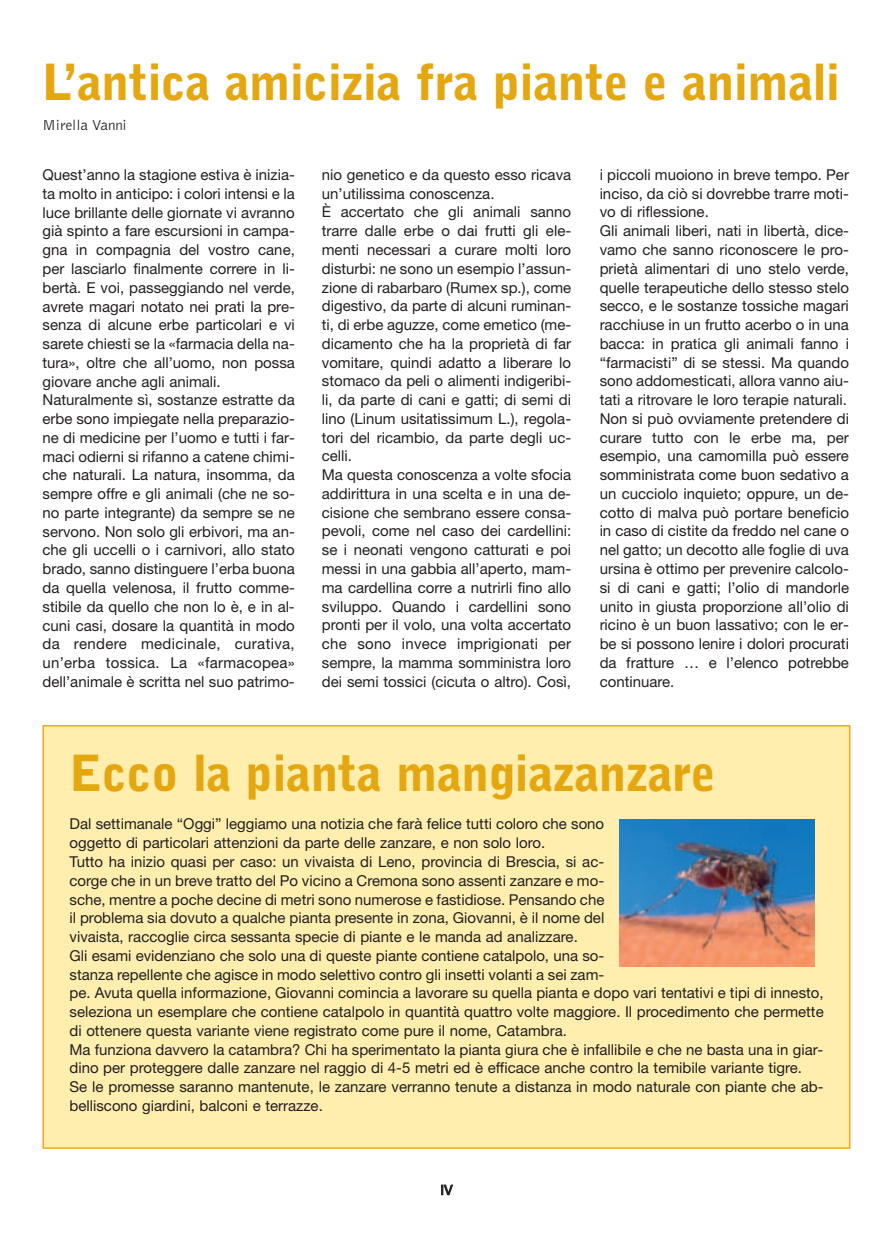
<style>
.page{position:relative;width:893px;height:1234px;background:#fff}
.page>*{position:absolute;margin:0;border:0;box-sizing:border-box;transform-origin:0 0}
.t1{font:900 49.5px "Bell Gothic";letter-spacing:-.005em;color:#e5a710}
.t2{font:15px/18.8px "Helvetica Neue";color:#231f20}
.t3{font:300 15px "Bell Gothic";color:#231f20}
.t4{font:13.5px "Helvetica Neue";color:#231f20}
</style>
<div class="page">
<div style="left:43px;top:725px;width:807px;height:422px;background:#ffeeae"></div>
<div style="left:43px;top:724px;width:807px;height:424px;border:2px solid #f9a51b"></div>
<img style="left:619px;top:819px;width:195px;height:147px">
<h1 class="t1" style="left:43px;top:64px;width:799px">L’antica amicizia fra piante e animali</h1>
<p class="t3" style="left:43px;top:120px;width:86px">Mirella Vanni</p>
<p class="t2" style="left:43px;top:167px;width:254px">Quest’anno la stagione estiva è inizia&shy;ta molto in anticipo: i colori intensi e la luce brillante delle giornate vi avranno già spinto a fare escursioni in campa&shy;gna in compagnia del vostro cane, per lasciarlo finalmente correre in li&shy;bertà. E voi, passeggiando nel verde, avrete magari notato nei prati la pre&shy;senza di alcune erbe particolari e vi sarete chiesti se la «farmacia della na&shy;tura», oltre che all’uomo, non possa giovare anche agli animali.<br>Naturalmente sì, sostanze estratte da erbe sono impiegate nella preparazio&shy;ne di medicine per l’uomo e tutti i far&shy;maci odierni si rifanno a catene chimi&shy;che naturali. La natura, insomma, da sempre offre e gli animali (che ne so&shy;no parte integrante) da sempre se ne servono. Non solo gli erbivori, ma an&shy;che gli uccelli o i carnivori, allo stato brado, sanno distinguere l’erba buona da quella velenosa, il frutto comme&shy;stibile da quello che non lo è, e in al&shy;cuni casi, dosare la quantità in modo da rendere medicinale, curativa, un’erba tossica. La «farmacopea» dell’animale è scritta nel suo patrimo-</p>
<p class="t2" style="left:322px;top:167px;width:251px">nio genetico e da questo esso ricava un’utilissima conoscenza.<br>È accertato che gli animali sanno trarre dalle erbe o dai frutti gli ele&shy;menti necessari a curare molti loro disturbi: ne sono un esempio l’assun&shy;zione di rabarbaro (Rumex sp.), come digestivo, da parte di alcuni ruminan&shy;ti, di erbe aguzze, come emetico (me&shy;dicamento che ha la proprietà di far vomitare, quindi adatto a liberare lo stomaco da peli o alimenti indigeribi&shy;li, da parte di cani e gatti; di semi di lino (Linum usitatissimum L.), regola&shy;tori del ricambio, da parte degli uc&shy;celli.<br>Ma questa conoscenza a volte sfocia addirittura in una scelta e in una de&shy;cisione che sembrano essere consa&shy;pevoli, come nel caso dei cardellini: se i neonati vengono catturati e poi messi in una gabbia all’aperto, mam&shy;ma cardellina corre a nutrirli fino allo sviluppo. Quando i cardellini sono pronti per il volo, una volta accertato che sono invece imprigionati per sempre, la mamma somministra loro dei semi tossici (cicuta o altro). Così,</p>
<p class="t2" style="left:600px;top:167px;width:251px">i piccoli muoiono in breve tempo. Per inciso, da ciò si dovrebbe trarre moti&shy;vo di riflessione.<br>Gli animali liberi, nati in libertà, dice&shy;vamo che sanno riconoscere le pro&shy;prietà alimentari di uno stelo verde, quelle terapeutiche dello stesso stelo secco, e le sostanze tossiche magari racchiuse in un frutto acerbo o in una bacca: in pratica gli animali fanno i “farmacisti” di se stessi. Ma quando sono addomesticati, allora vanno aiu&shy;tati a ritrovare le loro terapie naturali.<br>Non si può ovviamente pretendere di curare tutto con le erbe ma, per esempio, una camomilla può essere somministrata come buon sedativo a un cucciolo inquieto; oppure, un de&shy;cotto di malva può portare beneficio in caso di cistite da freddo nel cane o nel gatto; un decotto alle foglie di uva ursina è ottimo per prevenire calcolo&shy;si di cani e gatti; l’olio di mandorle unito in giusta proporzione all’olio di ricino è un buon lassativo; con le er&shy;be si possono lenire i dolori procurati da fratture … e l’elenco potrebbe continuare.</p>
<h1 class="t1" style="left:70px;top:754px;width:648px">Ecco la pianta mangiazanzare</h1>
<p class="t2" style="left:70px;top:816px;width:756px">Dal settimanale “Oggi” leggiamo una notizia che farà felice tutti coloro che sono<br>oggetto di particolari attenzioni da parte delle zanzare, e non solo loro.<br>Tutto ha inizio quasi per caso: un vivaista di Leno, provincia di Brescia, si ac-<br>corge che in un breve tratto del Po vicino a Cremona sono assenti zanzare e mo-<br>sche, mentre a poche decine di metri sono numerose e fastidiose. Pensando che<br>il problema sia dovuto a qualche pianta presente in zona, Giovanni, è il nome del<br>vivaista, raccoglie circa sessanta specie di piante e le manda ad analizzare.<br>Gli esami evidenziano che solo una di queste piante contiene catalpolo, una so-<br>stanza repellente che agisce in modo selettivo contro gli insetti volanti a sei zam-<br>pe. Avuta quella informazione, Giovanni comincia a lavorare su quella pianta e dopo vari tentativi e tipi di innesto, seleziona un esemplare che contiene catalpolo in quantità quattro volte maggiore. Il procedimento che permette di ottenere questa variante viene registrato come pure il nome, Catambra.<br>Ma funziona davvero la catambra? Chi ha sperimentato la pianta giura che è infallibile e che ne basta una in giar&shy;dino per proteggere dalle zanzare nel raggio di 4-5 metri ed è efficace anche contro la temibile variante tigre.<br>Se le promesse saranno mantenute, le zanzare verranno tenute a distanza in modo naturale con piante che ab&shy;belliscono giardini, balconi e terrazze.</p>
<p class="t4" style="left:440px;top:1184px;width:14px">IV</p>
</div>
